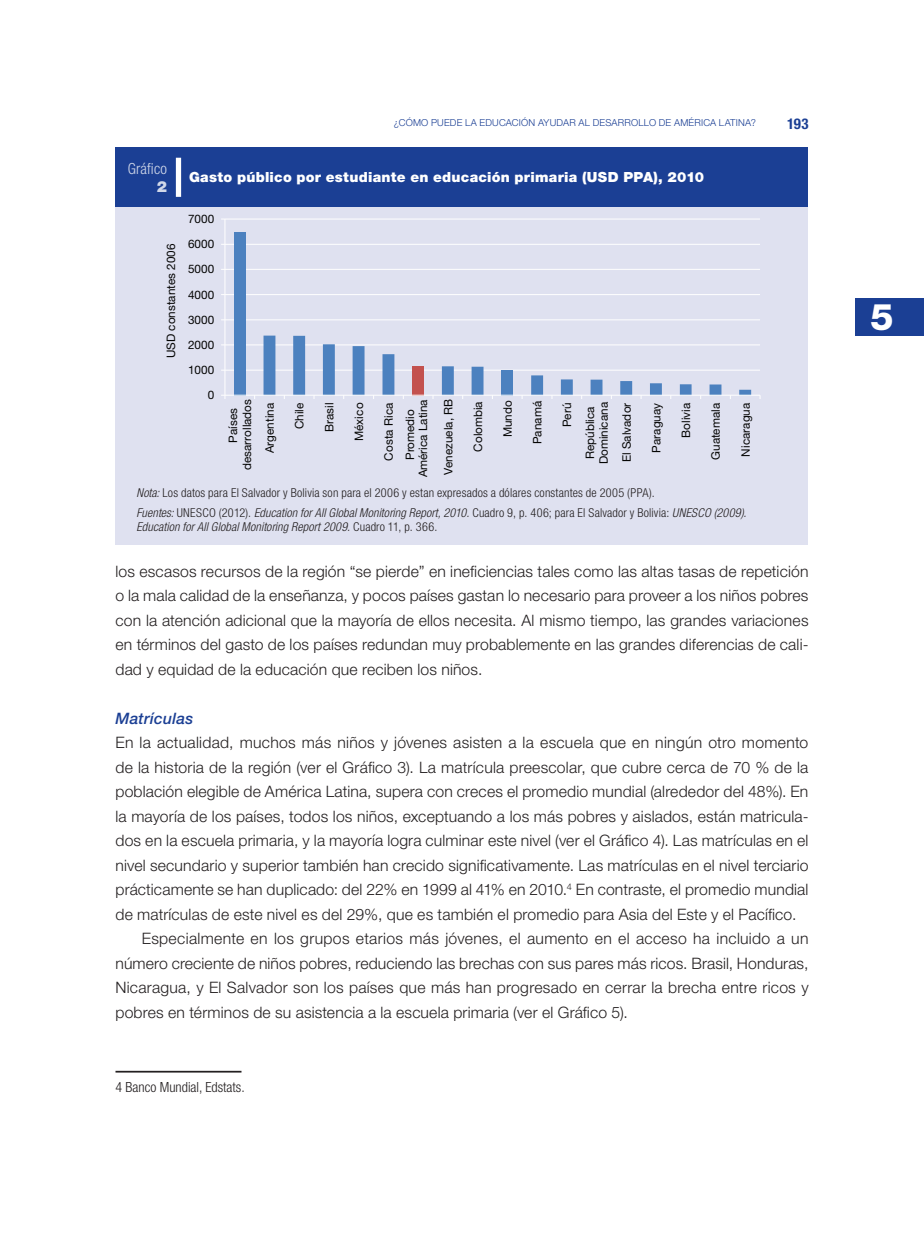
<style>
.page{position:relative;width:924px;height:1239px;background:#fff}
.page>*{position:absolute;margin:0;border:0;box-sizing:border-box;transform-origin:0 0}
.t1{font:800 36.75px "Helvetica Neue LT Std";color:#fff}
.t2{font:300 15.75px/24.5px "Helvetica Neue LT Std";letter-spacing:.01em;color:#231f20;text-align:justify}
.t3{font:italic 500 15.75px "Helvetica Neue LT Std";letter-spacing:.015em;color:#1b3f94}
.t4{font:300 condensed 15.4px "Helvetica Neue LT Std";letter-spacing:.01em;color:#fff}
.t5{font:900 15.4px "Helvetica Neue LT Std";color:#fff}
.t6{font:700 condensed 14.88px "Helvetica Neue LT Std";color:#1b3f94}
.t7{font:900 14px "Helvetica Neue LT Std";letter-spacing:.02em;color:#fff}
.t8{font:300 condensed 14px "Helvetica Neue LT Std";color:#231f20}
.t9{font:300 condensed 12.25px/20.1px "Helvetica Neue LT Std";letter-spacing:.015em;color:#231f20}
.t10{font:italic 300 condensed 12.25px "Helvetica Neue LT Std";letter-spacing:.01em;color:#231f20}
.t11{font:11.72px/22.9px "Helvetica Neue LT Std";color:#050504}
.t12{font:300 9.62px "Helvetica Neue LT Std";letter-spacing:.025em;color:#1b3f94}
.s1{font-style:italic}
.s2{font-style:normal}
</style>
<div class="page">
<div style="left:856px;top:298px;width:68px;height:37px;background:#1b3f94"></div>
<hr style="left:116px;top:1071px;width:126px;height:2px;background:#231f20">
<div style="left:116px;top:207px;width:692px;height:337px;background:#dfe1f0"></div>
<div style="left:116px;top:147px;width:692px;height:60px;background:#1b3f94"></div>
<div style="left:176px;top:158px;width:5px;height:39px;background:#fff"></div>
<hr style="left:225px;top:219px;width:535px;height:1px;background:#fff">
<hr style="left:225px;top:244px;width:535px;height:1px;background:#fff">
<hr style="left:225px;top:269px;width:535px;height:1px;background:#fff">
<hr style="left:225px;top:294px;width:535px;height:1px;background:#fff">
<hr style="left:225px;top:319px;width:535px;height:1px;background:#fff">
<hr style="left:225px;top:345px;width:535px;height:1px;background:#fff">
<hr style="left:225px;top:370px;width:535px;height:1px;background:#fff">
<div style="left:234px;top:232px;width:12px;height:163px;background:#4c81bf"></div>
<hr style="left:225px;top:219px;width:1px;height:176px;background:#fff">
<hr style="left:225px;top:395px;width:535px;height:1px;background:#fff">
<svg style="left:264px;top:336px;width:487px;height:63px"></svg>
<p class="t12" style="left:394px;top:116px;width:364px">¿Cómo puede la educación ayudar al desarrollo de América Latina?</p>
<p class="t4" style="left:128px;top:160px;width:41px">Gráfico</p>
<p class="t5" style="left:157px;top:177px;width:12px">2</p>
<p class="t11" style="left:159px;top:358px;width:116px;rotate:-90deg">USD constantes 2006</p>
<p class="t7" style="left:189px;top:169px;width:517px">Gasto público por estudiante en educación primaria (USD PPA), 2010</p>
<p class="t11" style="left:188px;top:207px;width:28px">7000</p>
<p class="t11" style="left:188px;top:233px;width:28px">6000</p>
<p class="t11" style="left:188px;top:258px;width:28px">5000</p>
<p class="t11" style="left:188px;top:283px;width:28px">4000</p>
<p class="t11" style="left:188px;top:308px;width:28px">3000</p>
<p class="t11" style="left:188px;top:333px;width:28px">2000</p>
<p class="t11" style="left:188px;top:358px;width:28px">1000</p>
<p class="t11" style="left:208px;top:384px;width:8px">0</p>
<p class="t11" style="left:226px;top:470px;width:72px;line-height:13.7px;text-indent:27px;rotate:-90deg">Países desarrollados</p>
<p class="t11" style="left:258px;top:453px;width:52px;rotate:-90deg">Argentina</p>
<p class="t11" style="left:288px;top:429px;width:28px;rotate:-90deg">Chile</p>
<p class="t11" style="left:318px;top:432px;width:31px;rotate:-90deg">Brasil</p>
<p class="t11" style="left:347px;top:441px;width:40px;rotate:-90deg">México</p>
<p class="t11" style="left:377px;top:461px;width:59px;rotate:-90deg">Costa Rica</p>
<p class="t11" style="left:410px;top:477px;width:80px;line-height:25.2px;rotate:-90deg">América Latina<br>Venezuela, RB</p>
<p class="t11" style="left:466px;top:452px;width:52px;rotate:-90deg">Colombia</p>
<p class="t11" style="left:496px;top:437px;width:38px;rotate:-90deg">Mundo</p>
<p class="t11" style="left:526px;top:444px;width:45px;rotate:-90deg">Panamá</p>
<p class="t11" style="left:555px;top:459px;width:58px;text-indent:32px;rotate:-90deg">Perú<br>República</p>
<p class="t11" style="left:592px;top:464px;width:64px;rotate:-90deg">Dominicana<br>El Salvador</p>
<p class="t11" style="left:645px;top:453px;width:51px;rotate:-90deg">Paraguay</p>
<p class="t11" style="left:674px;top:438px;width:36px;rotate:-90deg">Bolivia</p>
<p class="t11" style="left:704px;top:460px;width:59px;rotate:-90deg">Guatemala</p>
<p class="t11" style="left:734px;top:457px;width:55px;rotate:-90deg">Nicaragua</p>
<p class="t11" style="left:398px;top:460px;width:52px;rotate:-90deg">Promedio</p>
<p class="t9" style="left:136px;top:483px;width:611px"><span class="s1">Nota:</span> Los datos para El Salvador y Bolivia son para el 2006 y estan expresados a dólares constantes de 2005 (PPA).<br><span class="s1">Fuentes:</span> UNESCO (2012). <span class="s1">Education for All Global Monitoring Report, 2010.</span> Cuadro 9, p. 406; para El Salvador y Bolivia: <span class="s1">UNESCO (2009).</span></p>
<p class="t10" style="left:136px;top:520px;width:302px">Education for All Global Monitoring Report 2009. <span class="s2">Cuadro 11, p. 366.</span></p>
<p class="t6" style="left:787px;top:115px;width:23px">193</p>
<p class="t2" style="left:116px;top:559px;width:695px">los escasos recursos de la región “se pierde” en ineficiencias tales como las altas tasas de repetición o la mala calidad de la enseñanza, y pocos países gastan lo necesario para proveer a los niños pobres con la atención adicional que la mayoría de ellos necesita. Al mismo tiempo, las grandes variaciones en términos del gasto de los países redundan muy probablemente en las grandes diferencias de cali&shy;dad y equidad de la educación que reciben los niños.</p>
<p class="t3" style="left:116px;top:709px;width:79px">Matrículas</p>
<p class="t2" style="left:116px;top:730px;width:694px">En la actualidad, muchos más niños y jóvenes asisten a la escuela que en ningún otro momento</p>
<p class="t2" style="left:116px;top:755px;width:694px">de la historia de la región (ver el Gráfico 3). La matrícula preescolar, que cubre cerca de 70 % de la</p>
<p class="t2" style="left:116px;top:779px;width:694px">población elegible de América Latina, supera con creces el promedio mundial (alrededor del 48%). En</p>
<p class="t2" style="left:116px;top:804px;width:694px">la mayoría de los países, todos los niños, exceptuando a los más pobres y aislados, están matricula-</p>
<p class="t2" style="left:116px;top:828px;width:694px">dos en la escuela primaria, y la mayoría logra culminar este nivel (ver el Gráfico 4). Las matrículas en el</p>
<p class="t2" style="left:116px;top:853px;width:695px">nivel secundario y superior también han crecido significativamente. Las matrículas en el nivel terciario</p>
<p class="t2" style="left:116px;top:877px;width:695px">prácticamente se han duplicado: del 22% en 1999 al 41% en 2010.<sup>4</sup> En contraste, el promedio mundial</p>
<p class="t2" style="left:115px;top:902px;width:682px">de matrículas de este nivel es del 29%, que es también el promedio para Asia del Este y el Pacífico.</p>
<p class="t2" style="left:142px;top:926px;width:668px">Especialmente en los grupos etarios más jóvenes, el aumento en el acceso ha incluido a un</p>
<p class="t2" style="left:115px;top:951px;width:694px">número creciente de niños pobres, reduciendo las brechas con sus pares más ricos. Brasil, Honduras,</p>
<p class="t2" style="left:115px;top:975px;width:695px">Nicaragua, y El Salvador son los países que más han progresado en cerrar la brecha entre ricos y</p>
<p class="t2" style="left:115px;top:1000px;width:514px">pobres en términos de su asistencia a la escuela primaria (ver el Gráfico 5).</p>
<p class="t8" style="left:116px;top:1079px;width:131px">4 Banco Mundial, Edstats.</p>
<h1 class="t1" style="left:871px;top:295px;width:25px">5</h1>
</div>
